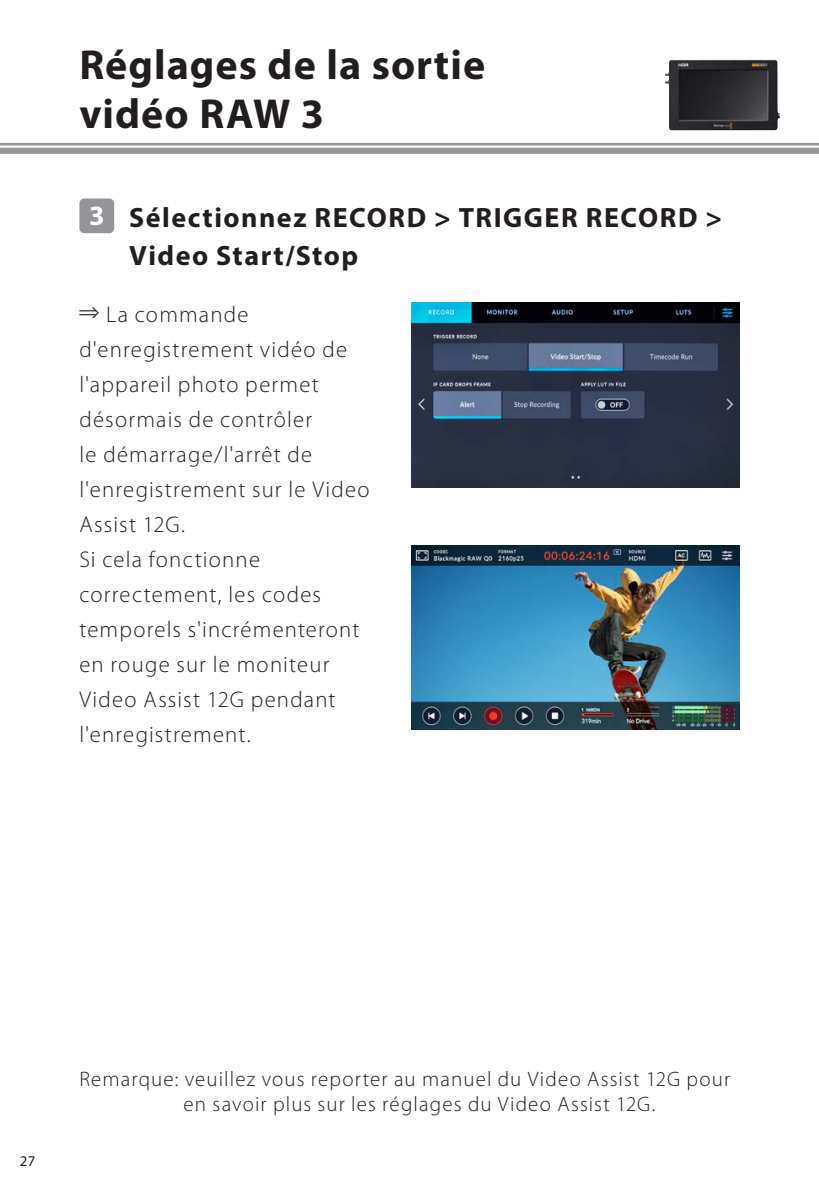
<style>
.page{position:relative;width:819px;height:1191px;background:#fff}
.page>*{position:absolute;margin:0;border:0;box-sizing:border-box;transform-origin:0 0}
.t1{font:700 42px/49px "Myriad Pro";letter-spacing:.025em;color:#221e1f}
.t2{font:700 28px/38.5px "Myriad Pro";letter-spacing:.055em;color:#221e1f}
.t3{font:700 28px "Myriad Pro";color:#fff}
.t4{font:300 22.75px/35px "Myriad Pro";letter-spacing:.05em;color:#221e1f}
.t5{font:300 21px/24.5px "Myriad Pro";letter-spacing:.055em;color:#221e1f}
.t6{font:15.05px "Myriad Pro";color:#221e1f}
.s1{font-family:"Apple SD Gothic Neo";font-weight:500}
</style>
<div class="page">
<div style="left:0;top:148px;width:819px;height:6px;background:#939598"></div>
<hr style="left:0;top:143px;width:819px;height:2px;background:#939598">
<img style="left:412px;top:545px;width:327px;height:184px">
<img style="left:412px;top:303px;width:327px;height:184px">
<div style="left:79px;top:198px;width:35px;height:35px;background:#939598;border-radius:5px"></div>
<img style="left:665px;top:60px;width:115px;height:70px">
<h1 class="t1" style="left:79px;top:39px;width:407px">Réglages de la sortie vidéo RAW 3</h1>
<p class="t3" style="left:89px;top:198px;width:17px">3</p>
<p class="t2" style="left:129px;top:197px;width:594px">Sélectionnez RECORD &gt; TRIGGER RECORD &gt;<br>Video Start/Stop</p>
<p class="t4" style="left:79px;top:296px;width:292px"><span class="s1">⇒</span> La commande d'enregistrement vidéo de l'appareil photo permet désormais de contrôler<br>le démarrage/l'arrêt de l'enregistrement sur le Video<br>Assist 12G.<br>Si cela fonctionne correctement, les codes temporels s'incrémenteront en rouge sur le moniteur<br>Video Assist 12G pendant l'enregistrement.</p>
<p class="t6" style="left:20px;top:1151px;width:17px">27</p>
<p class="t5" style="left:184px;top:1066px;width:548px;text-indent:-104px">Remarque: veuillez vous reporter au manuel du Video Assist 12G pour en savoir plus sur les réglages du Video Assist 12G.</p>
</div>
